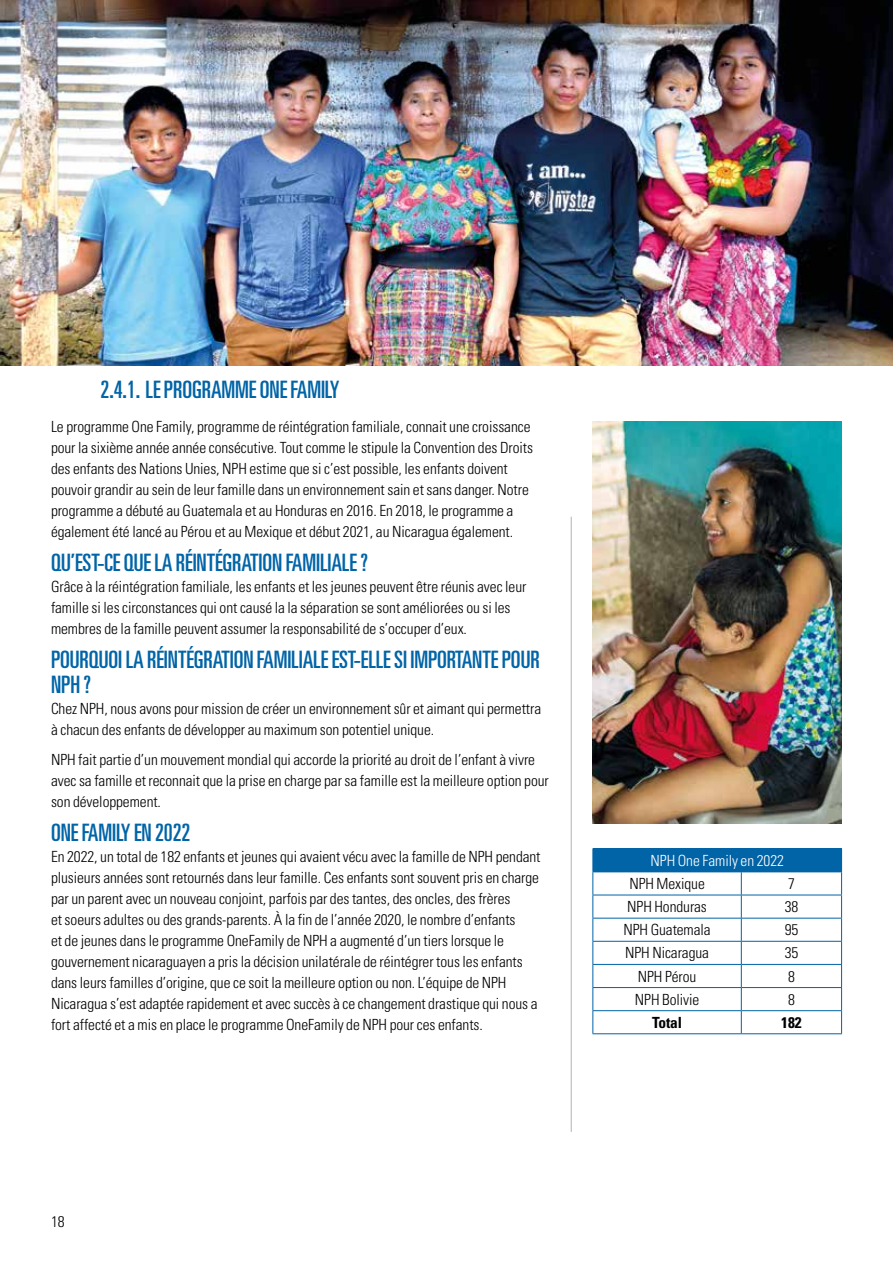
<style>
.page{position:relative;width:893px;height:1263px;background:#fff}
.page>*{position:absolute;margin:0;border:0;box-sizing:border-box;transform-origin:0 0}
.t1{font:ultra-condensed 24px/25.5px "Univers";letter-spacing:-.005em;color:#0064a7}
.t2{font:300 condensed 15.3px/21px "Univers LT Std";letter-spacing:-.005em;color:#000}
.t3{font:300 condensed 15.3px "Univers LT Std";letter-spacing:-.005em;color:#fff}
.t4{font:700 condensed 15.3px "Univers";letter-spacing:-.005em;color:#000}
</style>
<div class="page">
<img style="left:0;top:0;width:893px;height:366px">
<hr style="left:571px;top:517px;width:1px;height:615px;background:#b3b2b2">
<div style="left:593px;top:849px;width:249px;height:23px;background:#0064a7"></div>
<hr style="left:592px;top:848px;width:149px;height:1px;background:#0064a7">
<hr style="left:741px;top:848px;width:101px;height:1px;background:#0064a7">
<hr style="left:592px;top:895px;width:149px;height:1px;background:#0064a7">
<hr style="left:741px;top:895px;width:101px;height:1px;background:#0064a7">
<hr style="left:592px;top:918px;width:149px;height:1px;background:#0064a7">
<hr style="left:741px;top:918px;width:101px;height:1px;background:#0064a7">
<hr style="left:592px;top:941px;width:149px;height:1px;background:#0064a7">
<hr style="left:741px;top:941px;width:101px;height:1px;background:#0064a7">
<hr style="left:592px;top:964px;width:149px;height:1px;background:#0064a7">
<hr style="left:741px;top:964px;width:101px;height:1px;background:#0064a7">
<hr style="left:592px;top:987px;width:149px;height:1px;background:#0064a7">
<hr style="left:741px;top:987px;width:101px;height:1px;background:#0064a7">
<hr style="left:592px;top:1010px;width:149px;height:1px;background:#0064a7">
<svg style="left:592px;top:849px;width:1px;height:184px"></svg>
<hr style="left:741px;top:1010px;width:101px;height:1px;background:#0064a7">
<svg style="left:741px;top:872px;width:1px;height:161px"></svg>
<svg style="left:841px;top:872px;width:1px;height:161px"></svg>
<hr style="left:592px;top:1033px;width:149px;height:1px;background:#0064a7">
<hr style="left:741px;top:1033px;width:101px;height:1px;background:#0064a7">
<img style="left:592px;top:421px;width:250px;height:402px">
<h1 class="t1" style="left:101px;top:376px;width:240px">2.4.1. LE PROGRAMME ONE FAMILY</h1>
<p class="t2" style="left:51px;top:416px;width:483px">Le programme One Family, programme de réintégration familiale, connait une croissance pour la sixième année année consécutive. Tout comme le stipule la Convention des Droits des enfants des Nations Unies, NPH estime que si c’est possible, les enfants doivent pouvoir grandir au sein de leur famille dans un environnement sain et sans danger. Notre programme a débuté au Guatemala et au Honduras en 2016. En 2018, le programme a également été lancé au Pérou et au Mexique et début 2021, au Nicaragua également.</p>
<h1 class="t1" style="left:51px;top:549px;width:318px">QU’EST-CE QUE LA RÉINTÉGRATION FAMILIALE ?</h1>
<p class="t2" style="left:51px;top:576px;width:477px">Grâce à la réintégration familiale, les enfants et les jeunes peuvent être réunis avec leur famille si les circonstances qui ont causé la la séparation se sont améliorées ou si les membres de la famille peuvent assumer la responsabilité de s’occuper d’eux.</p>
<h1 class="t1" style="left:51px;top:646px;width:490px">POURQUOI LA RÉINTÉGRATION FAMILIALE EST-ELLE SI IMPORTANTE POUR<br>NPH ?</h1>
<p class="t2" style="left:51px;top:698px;width:492px">Chez NPH, nous avons pour mission de créer un environnement sûr et aimant qui permettra à chacun des enfants de développer au maximum son potentiel unique.</p>
<p class="t2" style="left:51px;top:749px;width:499px">NPH fait partie d’un mouvement mondial qui accorde la priorité au droit de l’enfant à vivre avec sa famille et reconnait que la prise en charge par sa famille est la meilleure option pour son développement.</p>
<h1 class="t1" style="left:51px;top:819px;width:141px">ONE FAMILY EN 2022</h1>
<p class="t2" style="left:51px;top:846px;width:491px">En 2022, un total de 182 enfants et jeunes qui avaient vécu avec la famille de NPH pendant plusieurs années sont retournés dans leur famille. Ces enfants sont souvent pris en charge par un parent avec un nouveau conjoint, parfois par des tantes, des oncles, des frères<br>et soeurs adultes ou des grands-parents. À la fin de l’année 2020, le nombre d’enfants<br>et de jeunes dans le programme OneFamily de NPH a augmenté d’un tiers lorsque le gouvernement nicaraguayen a pris la décision unilatérale de réintégrer tous les enfants dans leurs familles d’origine, que ce soit la meilleure option ou non. L’équipe de NPH Nicaragua s’est adaptée rapidement et avec succès à ce changement drastique qui nous a fort affecté et a mis en place le programme OneFamily de NPH pour ces enfants.</p>
<p class="t3" style="left:651px;top:851px;width:135px">NPH One Family en 2022</p>
<p class="t2" style="left:629px;top:873px;width:77px">NPH Mexique</p>
<p class="t2" style="left:788px;top:873px;width:8px">7</p>
<p class="t2" style="left:627px;top:896px;width:81px">NPH Honduras</p>
<p class="t2" style="left:785px;top:896px;width:15px">38</p>
<p class="t2" style="left:623px;top:919px;width:89px">NPH Guatemala</p>
<p class="t2" style="left:785px;top:919px;width:15px">95</p>
<p class="t2" style="left:625px;top:942px;width:85px">NPH Nicaragua</p>
<p class="t2" style="left:785px;top:942px;width:15px">35</p>
<p class="t2" style="left:638px;top:966px;width:60px">NPH Pérou</p>
<p class="t2" style="left:788px;top:966px;width:8px">8</p>
<p class="t2" style="left:635px;top:989px;width:66px">NPH Bolivie</p>
<p class="t2" style="left:788px;top:989px;width:8px">8</p>
<p class="t4" style="left:652px;top:1013px;width:32px">Total</p>
<p class="t4" style="left:781px;top:1013px;width:22px">182</p>
<p class="t2" style="left:51px;top:1211px;width:15px">18</p>
</div>
